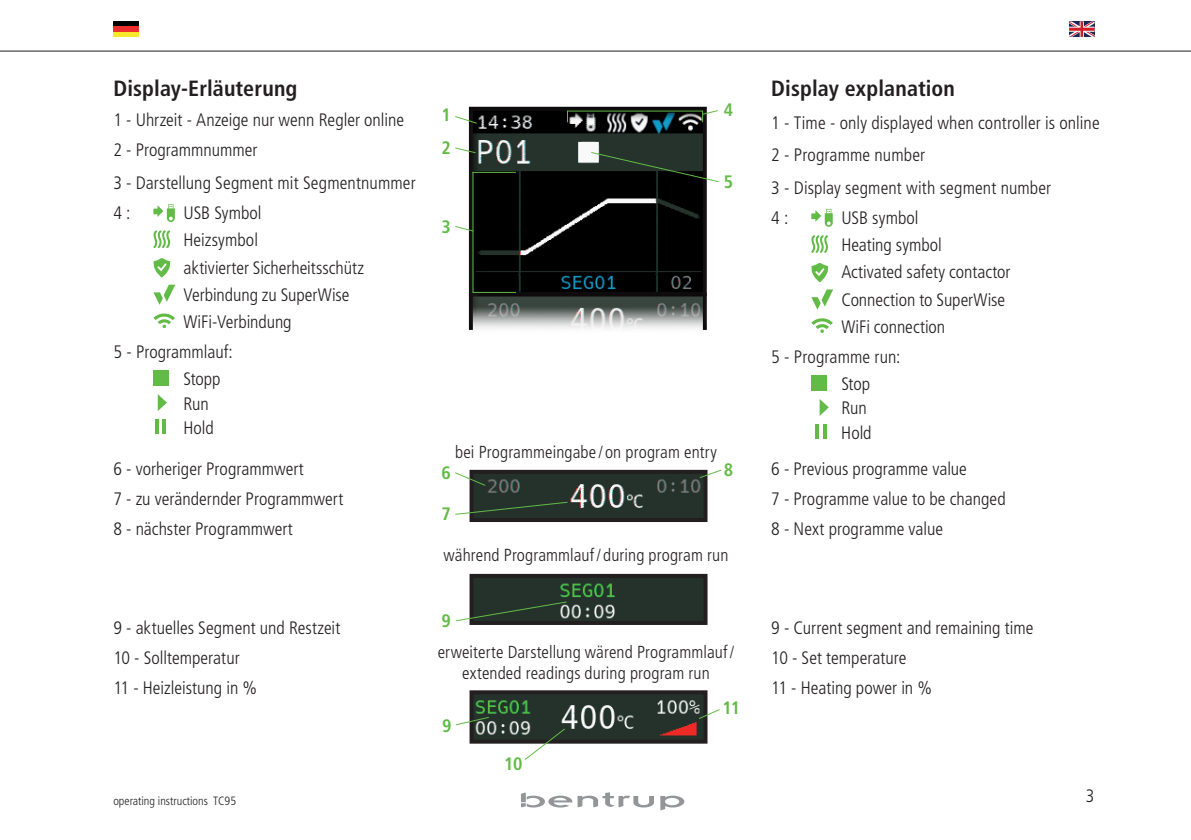
<style>
.page{position:relative;width:1191px;height:840px;background:#fff}
.page>*{position:absolute;margin:0;border:0;box-sizing:border-box;transform-origin:0 0}
.t1{font:700 condensed 22px "Frutiger LT Pro";letter-spacing:.005em;color:#231f20}
.t2{font:300 condensed 18px/30px "Frutiger LT Pro";color:#231f20}
.t3{font:700 condensed 18px/33.4px "Frutiger LT Pro";color:#62bb46}
.t4{font:300 condensed 17.4px/20.8px "Frutiger LT Pro";letter-spacing:.005em;color:#231f20;text-align:center}
.t5{font:300 condensed 12px "Frutiger LT Pro";color:#231f20}
</style>
<div class="page">
<hr style="left:0;top:51px;width:1191px;height:1px;background:#231f20">
<svg style="left:660px;top:795px;width:24px;height:15px"></svg>
<svg style="left:521px;top:792px;width:133px;height:15px"></svg>
<svg style="left:1069px;top:22px;width:25px;height:15px"></svg>
<div style="left:113px;top:32px;width:26px;height:5px;background:#f8e72a"></div>
<div style="left:113px;top:22px;width:26px;height:5px;background:#000001"></div>
<div style="left:113px;top:27px;width:26px;height:5px;background:#ee2d2d"></div>
<div style="left:468px;top:105px;width:240px;height:192px;background:#231f20;opacity:.75"></div>
<div style="left:468px;top:291px;width:240px;height:42px;background:#231f20;opacity:.75"></div>
<img style="left:474px;top:695px;width:228px;height:43px">
<div style="left:469px;top:690px;width:238px;height:53px;border:4px solid #231f20"></div>
<img style="left:474px;top:578px;width:228px;height:41px">
<div style="left:469px;top:573px;width:238px;height:51px;border:4px solid #231f20"></div>
<img style="left:474px;top:474px;width:228px;height:42px">
<div style="left:469px;top:469px;width:238px;height:52px;border:4px solid #231f20"></div>
<svg style="left:455px;top:115px;width:22px;height:9px"></svg>
<svg style="left:455px;top:147px;width:21px;height:7px"></svg>
<svg style="left:699px;top:469px;width:23px;height:9px"></svg>
<svg style="left:698px;top:708px;width:22px;height:11px"></svg>
<svg style="left:455px;top:600px;width:112px;height:21px;background:#455349"></svg>
<svg style="left:455px;top:715px;width:35px;height:10px"></svg>
<svg style="left:524px;top:727px;width:42px;height:33px"></svg>
<svg style="left:455px;top:501px;width:113px;height:14px;background:#435346"></svg>
<svg style="left:455px;top:471px;width:31px;height:15px"></svg>
<svg style="left:590px;top:151px;width:129px;height:32px;background:#343d37"></svg>
<hr style="left:473px;top:172px;width:42px;height:1px;background:#62bb46">
<hr style="left:473px;top:292px;width:43px;height:1px;background:#62bb46">
<hr style="left:472px;top:172px;width:1px;height:120px;background:#62bb46">
<hr style="left:567px;top:110px;width:135px;height:1px;background:#62bb46">
<svg style="left:701px;top:109px;width:17px;height:13px"></svg>
<svg style="left:455px;top:225px;width:19px;height:7px"></svg>
<svg style="left:153px;top:204px;width:22px;height:18px"></svg>
<svg style="left:153px;top:230px;width:18px;height:18px"></svg>
<svg style="left:153px;top:258px;width:17px;height:19px"></svg>
<svg style="left:153px;top:284px;width:22px;height:20px"></svg>
<svg style="left:153px;top:313px;width:22px;height:15px"></svg>
<div style="left:153px;top:370px;width:16px;height:16px;background:#62bb46"></div>
<svg style="left:158px;top:394px;width:9px;height:17px"></svg>
<hr style="left:155px;top:419px;width:4px;height:15px;background:#62bb46">
<hr style="left:162px;top:419px;width:4px;height:15px;background:#62bb46">
<svg style="left:811px;top:209px;width:21px;height:18px"></svg>
<svg style="left:811px;top:235px;width:17px;height:18px"></svg>
<svg style="left:811px;top:263px;width:17px;height:19px"></svg>
<svg style="left:811px;top:289px;width:22px;height:20px"></svg>
<svg style="left:811px;top:318px;width:22px;height:15px"></svg>
<div style="left:811px;top:375px;width:15px;height:15px;background:#62bb46"></div>
<svg style="left:819px;top:399px;width:10px;height:16px"></svg>
<hr style="left:815px;top:424px;width:4px;height:14px;background:#62bb46">
<svg style="left:823px;top:424px;width:3px;height:14px"></svg>
<p class="t1" style="left:113px;top:75px;width:185px">Display-Erläuterung</p>
<p class="t2" style="left:113px;top:105px;width:292px">1 - Uhrzeit - Anzeige nur wenn Regler online<br>2 - Programmnummer</p>
<p class="t2" style="left:113px;top:168px;width:304px">3 - Darstellung Segment mit Segmentnummer<br>4 :</p>
<p class="t2" style="left:183px;top:199px;width:182px;line-height:27.2px">USB Symbol<br>Heizsymbol<br>aktivierter Sicherheitsschütz<br>Verbindung zu SuperWise<br>WiFi-Verbindung</p>
<p class="t2" style="left:183px;top:338px;width:51px;line-height:27.2px;text-indent:-70px">5 - Programmlauf:<br>Stopp</p>
<p class="t2" style="left:183px;top:391px;width:32px;line-height:24.4px">Run<br>Hold</p>
<p class="t3" style="left:441px;top:98px;width:11px">1<br>2</p>
<p class="t3" style="left:441px;top:210px;width:11px">3</p>
<p class="t3" style="left:724px;top:93px;width:11px">4</p>
<p class="t3" style="left:724px;top:165px;width:11px">5</p>
<p class="t1" style="left:771px;top:75px;width:185px">Display explanation</p>
<p class="t2" style="left:771px;top:106px;width:330px;line-height:32.6px">1 - Time - only displayed when controller is online<br>2 - Programme number<br>3 - Display segment with segment number</p>
<p class="t2" style="left:771px;top:202px;width:19px">4 :</p>
<p class="t2" style="left:841px;top:204px;width:171px;line-height:27.2px">USB symbol<br>Heating symbol<br>Activated safety contactor<br>Connection to SuperWise<br>WiFi connection</p>
<p class="t2" style="left:841px;top:343px;width:61px;line-height:27.2px;text-indent:-70px">5 - Programme run:<br>Stop</p>
<p class="t2" style="left:841px;top:396px;width:32px;line-height:24.4px">Run<br>Hold</p>
<p class="t4" style="left:455px;top:441px;width:263px">bei Programmeingabe / on program entry</p>
<p class="t2" style="left:113px;top:454px;width:231px">6 - vorheriger Programmwert<br>7 - zu verändernder Programmwert<br>8 - nächster Programmwert</p>
<p class="t2" style="left:771px;top:454px;width:236px">6 - Previous programme value<br>7 - Programme value to be changed<br>8 - Next programme value</p>
<p class="t3" style="left:724px;top:453px;width:11px">8</p>
<p class="t3" style="left:441px;top:456px;width:11px">6</p>
<p class="t3" style="left:441px;top:497px;width:11px">7</p>
<p class="t4" style="left:443px;top:544px;width:286px">während Programmlauf/ during program run</p>
<p class="t3" style="left:441px;top:603px;width:11px">9</p>
<p class="t2" style="left:113px;top:612px;width:228px">9 - aktuelles Segment und Restzeit<br>10 - Solltemperatur<br>11 - Heizleistung in %</p>
<p class="t2" style="left:771px;top:612px;width:264px">9 - Current segment and remaining time<br>10 - Set temperature<br>11 - Heating power in %</p>
<p class="t4" style="left:438px;top:641px;width:298px">erweiterte Darstellung wärend Programmlauf/ extended readings during program run</p>
<p class="t3" style="left:442px;top:708px;width:11px">9</p>
<p class="t3" style="left:504px;top:746px;width:20px">10</p>
<p class="t3" style="left:722px;top:691px;width:19px">11</p>
<p class="t5" style="left:113px;top:793px;width:124px">operating instructions TC95</p>
<p class="t2" style="left:1086px;top:781px;width:10px">3</p>
</div>
